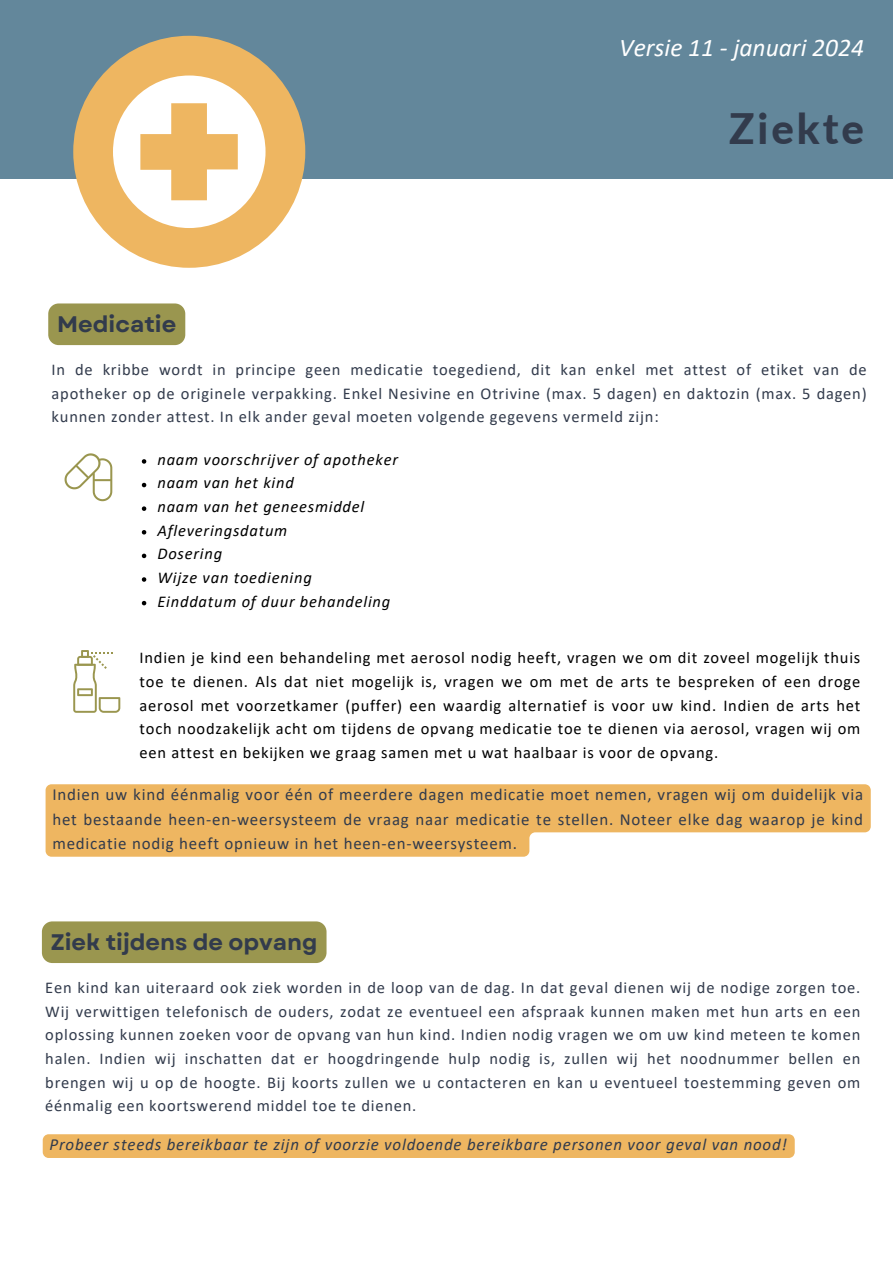
<style>
.page{position:relative;width:893px;height:1264px;background:#fff}
.page>*{position:absolute;margin:0;border:0;box-sizing:border-box;transform-origin:0 0}
.t1{font:800 42px "Lato";letter-spacing:.07em;color:#323b4c}
.t2{font:italic 25.5px "Calibri";color:#fff}
.t3{font:700 22.5px "Garet";color:#323b4c}
.t4{font:16.95px/24.3px "Calibri";letter-spacing:.045em;color:#323b4c;text-align:justify}
.t5{font:italic 16.95px "Calibri";letter-spacing:.045em;color:#323b4c}
.t6{font:16.5px/23.5px "Calibri";letter-spacing:.045em;color:#323b4c;text-align:justify}
.t7{font:16.5px/23.5px "Calibri";letter-spacing:.045em;color:#000;text-align:justify}
.t8{font:italic 16.5px "Calibri";letter-spacing:.045em;color:#000}
</style>
<div class="page">
<svg style="left:65px;top:453px;width:47px;height:48px"></svg>
<svg style="left:73px;top:650px;width:47px;height:62px"></svg>
<div style="left:48px;top:303px;width:137px;height:42px;background:#9a964f;border-radius:10px"></div>
<div style="left:42px;top:921px;width:284px;height:42px;background:#9a964f;border-radius:10px"></div>
<svg style="left:142px;top:459px;width:4px;height:4px"></svg>
<svg style="left:142px;top:483px;width:4px;height:4px"></svg>
<svg style="left:142px;top:506px;width:4px;height:5px"></svg>
<svg style="left:142px;top:530px;width:4px;height:4px"></svg>
<svg style="left:142px;top:553px;width:4px;height:5px"></svg>
<svg style="left:142px;top:577px;width:4px;height:4px"></svg>
<svg style="left:142px;top:601px;width:4px;height:4px"></svg>
<svg style="left:46px;top:784px;width:824px;height:72px;background:#f0c077"></svg>
<div style="left:43px;top:1134px;width:751px;height:23px;background:#eeb661"></div>
<div style="left:0;top:0;width:892px;height:179px;background:#63879b"></div>
<div style="left:73px;top:36px;width:232px;height:232px;background:#eeb661;border-radius:50%"></div>
<svg style="left:113px;top:75px;width:152px;height:153px"></svg>
<p class="t2" style="left:619px;top:37px;width:246px">Versie 11 - januari 2024</p>
<p class="t1" style="left:729px;top:102px;width:136px">Ziekte</p>
<p class="t3" style="left:57px;top:307px;width:120px">Medicatie</p>
<p class="t6" style="left:52px;top:359px;width:816px">In de kribbe wordt in principe geen medicatie toegediend, dit kan enkel met attest of etiket van de apotheker op de originele verpakking. Enkel Nesivine en Otrivine (max. 5 dagen) en daktozin (max. 5 dagen) kunnen zonder attest. In elk ander geval moeten volgende gegevens vermeld zijn:</p>
<p class="t8" style="left:157px;top:452px;width:242px">naam voorschrijver of apotheker</p>
<p class="t8" style="left:157px;top:476px;width:138px">naam van het kind</p>
<p class="t8" style="left:157px;top:499px;width:208px">naam van het geneesmiddel</p>
<p class="t8" style="left:157px;top:523px;width:131px">Afleveringsdatum</p>
<p class="t8" style="left:157px;top:547px;width:66px">Dosering</p>
<p class="t8" style="left:157px;top:570px;width:156px">Wijze van toediening</p>
<p class="t8" style="left:157px;top:594px;width:234px">Einddatum of duur behandeling</p>
<p class="t7" style="left:140px;top:647px;width:722px">Indien je kind een behandeling met aerosol nodig heeft, vragen we om dit zoveel mogelijk thuis toe te dienen. Als dat niet mogelijk is, vragen we om met de arts te bespreken of een droge aerosol met voorzetkamer (puffer) een waardig alternatief is voor uw kind. Indien de arts het toch noodzakelijk acht om tijdens de opvang medicatie toe te dienen via aerosol, vragen wij om een attest en bekijken we graag samen met u wat haalbaar is voor de opvang.</p>
<p class="t4" style="left:52px;top:784px;width:812px">Indien uw kind éénmalig voor één of meerdere dagen medicatie moet nemen, vragen wij om duidelijk via het bestaande heen-en-weersysteem de vraag naar medicatie te stellen. Noteer elke dag waarop je kind medicatie nodig heeft opnieuw in het heen-en-weersysteem.</p>
<p class="t3" style="left:51px;top:925px;width:268px">Ziek tijdens de opvang</p>
<p class="t6" style="left:45px;top:977px;width:816px">Een kind kan uiteraard ook ziek worden in de loop van de dag. In dat geval dienen wij de nodige zorgen toe.<br>Wij verwittigen telefonisch de ouders, zodat ze eventueel een afspraak kunnen maken met hun arts en een oplossing kunnen zoeken voor de opvang van hun kind. Indien nodig vragen we om uw kind meteen te komen halen. Indien wij inschatten dat er hoogdringende hulp nodig is, zullen wij het noodnummer bellen en brengen wij u op de hoogte. Bij koorts zullen we u contacteren en kan u eventueel toestemming geven om éénmalig een koortswerend middel toe te dienen.</p>
<p class="t5" style="left:49px;top:1137px;width:739px">Probeer steeds bereikbaar te zijn of voorzie voldoende bereikbare personen voor geval van nood!</p>
</div>
